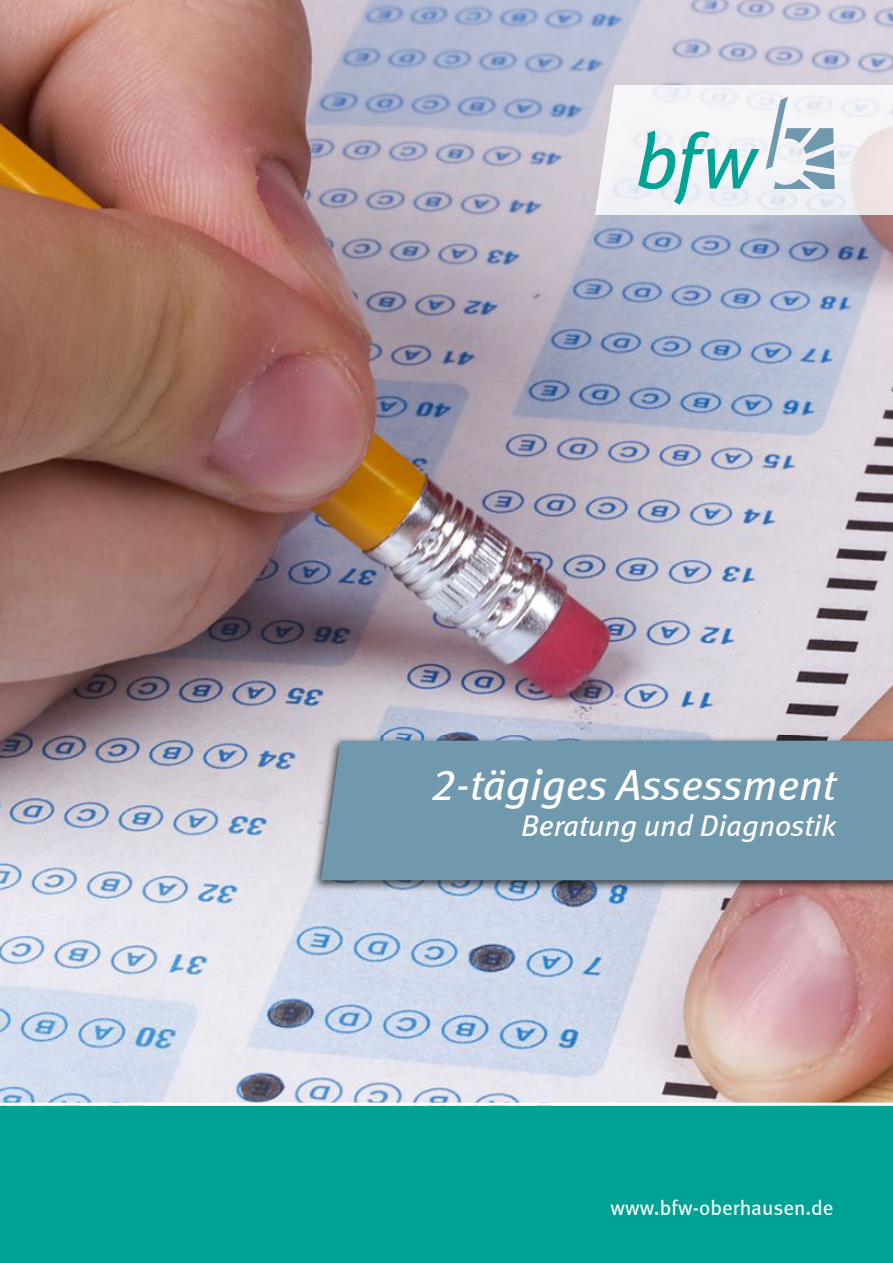
<style>
.page{position:relative;width:893px;height:1263px;background:#fff}
.page>*{position:absolute;margin:0;border:0;box-sizing:border-box;transform-origin:0 0}
.t1{font:italic 43.5px "BFWOB Meta";color:#fff}
.t2{font:italic 30px "BFWOB Meta";color:#fff}
.t3{font:21px "BFWOB Meta";color:#fff}
</style>
<div class="page">
<img style="left:0;top:0;width:893px;height:1103px">
<img style="left:595px;top:85px;width:298px;height:130px">
<svg style="left:766px;top:97px;width:69px;height:92px"></svg>
<svg style="left:638px;top:131px;width:121px;height:74px"></svg>
<img style="left:311px;top:736px;width:582px;height:156px">
<div style="left:321px;top:741px;width:572px;height:139px;background:#7199ad"></div>
<div style="left:0;top:1106px;width:893px;height:157px;background:#00a295"></div>
<h1 class="t1" style="left:431px;top:759px;width:406px">2-tägiges Assessment</h1>
<p class="t2" style="left:521px;top:808px;width:316px">Beratung und Diagnostik</p>
<p class="t3" style="left:611px;top:1195px;width:224px">www.bfw-oberhausen.de</p>
</div>
